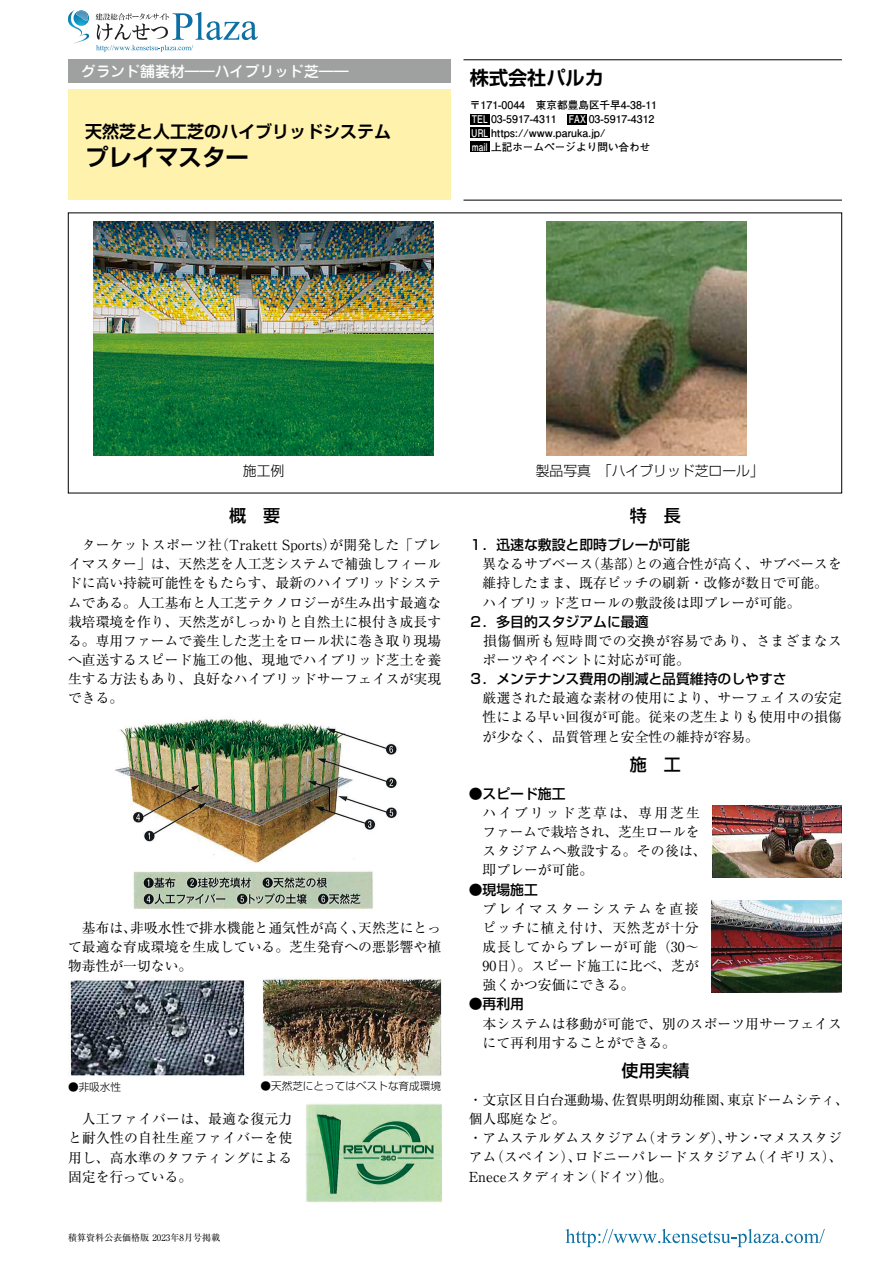
<style>
.page{position:relative;width:893px;height:1263px;background:#fff}
.page>*{position:absolute;margin:0;border:0;box-sizing:border-box;transform-origin:0 0}
.t1{font:700 23.4px "Shin Go Pr 6 De";color:#000}
.t2{font:700 19.2px "Shin Go Pr 6 De";color:#000}
.t3{font:700 16.95px "Shin Go Pr 6 De";color:#000}
.t4{font:500 16.95px "Shin Go Pr 6";color:#000}
.t5{font:500 14.85px "Jun 34 Pro";color:#fff}
.t6{font:13.8px/19.2px "Ryumin Pr 6";color:#000;text-align:justify}
.t7{font:500 13.8px "Shin Go Pr 6";color:#000}
.t8{font:13.8px/19.2px "Ryumin Pr 6";letter-spacing:.04em;color:#000}
.t9{font:300 13.8px "Shin Go Pr 6";color:#000}
.t10{font:700 10.65px/13.8px "Futo Go B101 Pr 6";color:#000}
.t11{font:300 10.65px "Shin Go Pr 6";color:#000}
.t12{font:9px "Ryumin Pr 6";color:#000}
.s1{color:#fff}
</style>
<div class="page">
<hr style="left:463px;top:200px;width:379px;height:1px;background:#000">
<hr style="left:463px;top:60px;width:379px;height:1px;background:#000">
<div style="left:68px;top:60px;width:383px;height:23px;background:#9fa0a0"></div>
<div style="left:68px;top:89px;width:383px;height:111px;background:#fff2ad"></div>
<img style="left:546px;top:221px;width:201px;height:234px">
<div style="left:470px;top:114px;width:20px;height:10px;background:#000"></div>
<div style="left:567px;top:114px;width:20px;height:10px;background:#000"></div>
<div style="left:470px;top:128px;width:20px;height:10px;background:#000"></div>
<div style="left:470px;top:141px;width:20px;height:11px;background:#000"></div>
<img style="left:115px;top:719px;width:283px;height:191px">
<img style="left:70px;top:980px;width:175px;height:96px">
<img style="left:262px;top:978px;width:180px;height:100px">
<img style="left:305px;top:1104px;width:137px;height:99px">
<img style="left:713px;top:806px;width:129px;height:71px">
<img style="left:711px;top:901px;width:131px;height:91px">
<img style="left:94px;top:221px;width:340px;height:234px">
<svg style="left:95px;top:12px;width:163px;height:40px"></svg>
<img style="left:84px;top:21px;width:5px;height:5px">
<img style="left:84px;top:11px;width:5px;height:10px">
<img style="left:68px;top:10px;width:16px;height:23px">
<img style="left:74px;top:33px;width:15px;height:10px">
<svg style="left:566px;top:1229px;width:259px;height:18px"></svg>
<p class="t5" style="left:81px;top:59px;width:269px">グランド舗装材――ハイブリッド芝――</p>
<p class="t3" style="left:85px;top:117px;width:308px">天然芝と人工芝のハイブリッドシステム</p>
<h1 class="t1" style="left:85px;top:138px;width:165px">プレイマスター</h1>
<h2 class="t2" style="left:470px;top:62px;width:135px">株式会社パルカ</h2>
<p class="t10" style="left:470px;top:98px;width:189px">〒171-0044　東京都豊島区千早4-38-11<br><span class="s1">TEL</span> 03-5917-4311　<span class="s1">FAX</span> 03-5917-4312<br><span class="s1">URL</span> https://www.paruka.jp/<br><span class="s1">mail</span> 上記ホームページより問い合わせ</p>
<p class="t9" style="left:243px;top:459px;width:43px">施工例</p>
<p class="t9" style="left:536px;top:459px;width:230px">製品写真　「ハイブリッド芝ロール」</p>
<p class="t4" style="left:229px;top:502px;width:53px">概　要</p>
<p class="t6" style="left:68px;top:535px;width:375px;text-indent:14px">ターケットスポーツ社（Trakett Sports）が開発した「プレイマスター」は、天然芝を人工芝システムで補強しフィールドに高い持続可能性をもたらす、最新のハイブリッドシステムである。人工基布と人工芝テクノロジーが生み出す最適な栽培環境を作り、天然芝がしっかりと自然土に根付き成長する。専用ファームで養生した芝土をロール状に巻き取り現場へ直送するスピード施工の他、現地でハイブリッド芝土を養生する方法もあり、良好なハイブリッドサーフェイスが実現できる。</p>
<p class="t6" style="left:68px;top:917px;width:375px;text-indent:14px">基布は、非吸水性で排水機能と通気性が高く、天然芝にとって最適な育成環境を生成している。芝生発育への悪影響や植物毒性が一切ない。</p>
<p class="t11" style="left:68px;top:1078px;width:55px">●非吸水性</p>
<p class="t11" style="left:260px;top:1077px;width:182px">●天然芝にとってはベストな育成環境</p>
<p class="t6" style="left:68px;top:1109px;width:226px;text-indent:14px">人工ファイバーは、最適な復元力と耐久性の自社生産ファイバーを使用し、高水準のタフティングによる固定を行っている。</p>
<p class="t12" style="left:68px;top:1230px;width:154px">積算資料公表価格版 2023年8月号掲載</p>
<p class="t4" style="left:630px;top:502px;width:53px">特　長</p>
<p class="t7" style="left:469px;top:533px;width:223px">１．迅速な敷設と即時プレーが可能</p>
<p class="t6" style="left:483px;top:554px;width:361px;text-align:left;text-indent:-14px">　異なるサブベース（基部）との適合性が高く、サブベースを維持したまま、既存ピッチの刷新・改修が数日で可能。ハイブリッド芝ロールの敷設後は即プレーが可能。</p>
<p class="t7" style="left:469px;top:610px;width:181px">２．多目的スタジアムに最適</p>
<p class="t8" style="left:483px;top:630px;width:361px;text-indent:-14px">　損傷個所も短時間での交換が容易であり、さまざまなスポーツやイベントに対応が可能。</p>
<p class="t7" style="left:469px;top:667px;width:319px">３．メンテナンス費用の削減と品質維持のしやすさ</p>
<p class="t6" style="left:483px;top:688px;width:361px;text-indent:-14px">　厳選された最適な素材の使用により、サーフェイスの安定性による早い回復が可能。従来の芝生よりも使用中の損傷が少なく、品質管理と安全性の維持が容易。</p>
<p class="t4" style="left:630px;top:751px;width:53px">施　工</p>
<p class="t7" style="left:469px;top:782px;width:98px">●スピード施工</p>
<p class="t6" style="left:483px;top:802px;width:226px;text-align:left">ハイブリッド芝草は、専用芝生ファームで栽培され、芝生ロールをスタジアムへ敷設する。その後は、即プレーが可能。</p>
<p class="t7" style="left:469px;top:878px;width:71px">●現場施工</p>
<p class="t6" style="left:483px;top:898px;width:218px">プレイマスターシステムを直接ピッチに植え付け、天然芝が十分成長してからプレーが可能（30～90日）。スピード施工に比べ、芝が強くかつ安価にできる。</p>
<p class="t7" style="left:469px;top:993px;width:57px">●再利用</p>
<p class="t6" style="left:483px;top:1013px;width:361px">本システムは移動が可能で、別のスポーツ用サーフェイスにて再利用することができる。</p>
<p class="t4" style="left:621px;top:1057px;width:70px">使用実績</p>
<p class="t6" style="left:469px;top:1089px;width:382px;text-align:left">・文京区目白台運動場、佐賀県明朗幼稚園、東京ドームシティ、個人邸庭など。<br>・アムステルダムスタジアム（オランダ）、サン・マメススタジアム（スペイン）、ロドニーパレードスタジアム（イギリス）、<br>Eneceスタディオン（ドイツ）他。</p>
</div>
